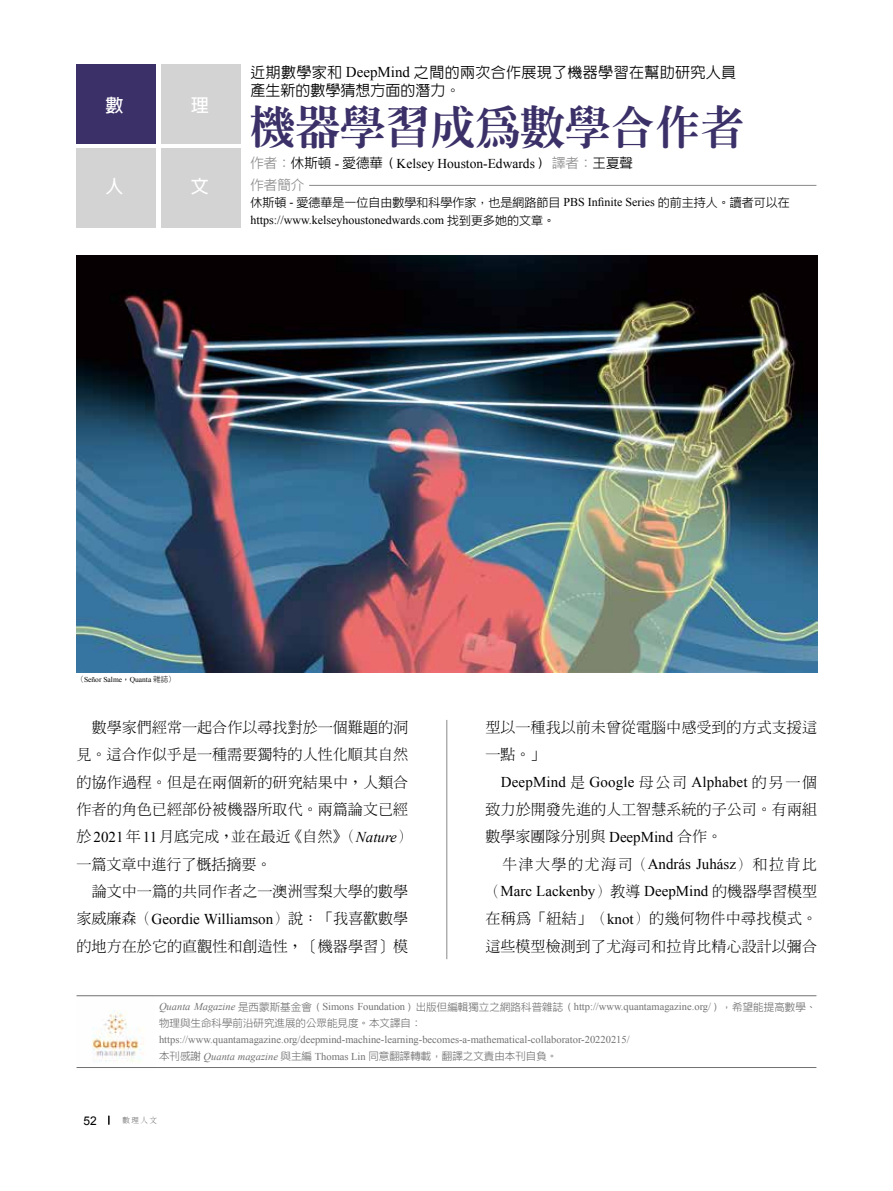
<style>
.page{position:relative;width:893px;height:1191px;background:#fff}
.page>*{position:absolute;margin:0;border:0;box-sizing:border-box;transform-origin:0 0}
.t1{font:800 45px "AR Ming B5";color:#3c3068}
.t2{font:700 18px "AR New Hei B5";color:#fff}
.t3{font:300 15px/27.3px "AR New Ming B5";letter-spacing:.005em;color:#000}
.t4{font:15px "Times New Roman";color:#000}
.t5{font:500 15px/18px "AR New Hei B5";letter-spacing:.025em;color:#000}
.t6{font:300 15px "AR New Ming B5";letter-spacing:.1em;color:#000}
.t7{font:13.5px "Times New Roman";color:#000}
.t8{font:500 13.5px "ARUD Jing Xi Hei E1 B5 Pro";color:#898989}
.t9{font:500 12px "ARUD Jing Xi Hei E1 B5 Pro";color:#000}
.t10{font:12px "Times New Roman";color:#000}
.t11{font:12px "Arial";color:#000}
.t12{font:10.5px "Times New Roman";color:#727171}
.t13{font:500 10.5px "ARUD Jing Xi Hei E1 B5 Pro";color:#727171}
.t14{font:7.5px "Times New Roman";color:#000}
.t15{font:300 7.5px "Adobe Ming Std";color:#595757}
.s1{font-family:"Times New Roman";font-weight:400}
.s2{font-family:"ARUD Jing Xi Hei E1 B5 Pro";font-weight:500;color:#898989}
.s3{font-family:"ARUD Jing Xi Hei E1 B5 Pro";font-weight:500}
.s4{font-family:"AR New Hei B5";font-weight:300}
.s5{font-family:"Times New Roman";font-weight:400;font-style:italic}
.s6{font-family:"AR New Ming B5";font-weight:300}
.s7{font-style:italic}
</style>
<div class="page">
<hr style="left:447px;top:720px;width:1px;height:239px;background:#898989">
<img style="left:77px;top:255px;width:740px;height:417px">
<img style="left:77px;top:996px;width:77px;height:66px">
<hr style="left:77px;top:995px;width:739px;height:1px;background:#727171">
<hr style="left:77px;top:1067px;width:739px;height:1px;background:#727171">
<div style="left:76px;top:64px;width:80px;height:80px;background:#3c3068"></div>
<div style="left:76px;top:148px;width:80px;height:79px;background:#d3d3d4"></div>
<div style="left:161px;top:64px;width:80px;height:80px;background:#d3d3d4"></div>
<div style="left:161px;top:148px;width:80px;height:79px;background:#d3d3d4"></div>
<hr style="left:309px;top:185px;width:507px;height:1px;background:#898989">
<p class="t2" style="left:106px;top:96px;width:19px">數</p>
<p class="t2" style="left:106px;top:177px;width:19px">人</p>
<p class="t2" style="left:191px;top:96px;width:19px">理</p>
<p class="t2" style="left:191px;top:177px;width:19px">文</p>
<p class="t5" style="left:250px;top:63px;width:487px">近期數學家和 <span class="s1">DeepMind</span> 之間的兩次合作展現了機器學習在幫助研究人員產生新的數學猜想方面的潛力。</p>
<h1 class="t1" style="left:250px;top:104px;width:496px">機器學習成為數學合作者</h1>
<p class="t7" style="left:250px;top:154px;width:384px"><span class="s2">作者：</span><span class="s3">休斯頓</span> - <span class="s3">愛德華（</span>Kelsey Houston-Edwards<span class="s3">）</span><span class="s2">譯者：</span><span class="s3">王夏聲</span></p>
<p class="t8" style="left:250px;top:177px;width:55px">作者簡介</p>
<p class="t9" style="left:250px;top:195px;width:541px">休斯頓 <span class="s1">-</span> 愛德華是一位自由數學和科學作家，也是網路節目 <span class="s1">PBS Infinite Series</span> 的前主持人。讀者可以在</p>
<p class="t10" style="left:250px;top:212px;width:306px">https://www.kelseyhoustonedwards.com <span class="s3">找到更多她的文章。</span></p>
<p class="t14" style="left:77px;top:674px;width:101px"><span class="s4">（</span>Señor Salme<span class="s4">，</span>Quanta <span class="s4">雜誌）</span></p>
<p class="t3" style="left:77px;top:714px;width:337px;text-indent:15px">數學家們經常一起合作以尋找對於一個難題的洞見。這合作似乎是一種需要獨特的人性化順其自然的協作過程。但是在兩個新的研究結果中，人類合作者的角色已經部份被機器所取代。兩篇論文已經於<span class="s1">2021</span>年<span class="s1">11</span>月底完成，並在最近《自然》（<span class="s5">Nature</span>）一篇文章中進行了概括摘要。</p>
<p class="t3" style="left:92px;top:877px;width:318px">論文中一篇的共同作者之一澳洲雪梨大學的數學</p>
<p class="t4" style="left:77px;top:908px;width:333px"><span class="s6">家威廉森（</span>Geordie Williamson<span class="s6">）說：「我喜歡數學</span></p>
<p class="t3" style="left:77px;top:932px;width:333px">的地方在於它的直觀性和創造性，［機器學習］模</p>
<p class="t3" style="left:485px;top:714px;width:333px">型以一種我以前未曾從電腦中感受到的方式支援這一點。」</p>
<p class="t4" style="left:501px;top:772px;width:318px">DeepMind <span class="s6">是</span> Google <span class="s6">母公司</span> Alphabet <span class="s6">的另一個</span></p>
<p class="t3" style="left:485px;top:795px;width:333px">致力於開發先進的人工智慧系統的子公司。有兩組數學家團隊分別與 <span class="s1">DeepMind</span> 合作。</p>
<p class="t6" style="left:502px;top:856px;width:317px">牛津大學的尤海司（<span class="s1">András Juhász</span>）和拉肯比</p>
<p class="t4" style="left:485px;top:881px;width:333px"><span class="s6">（</span>Marc Lackenby<span class="s6">）教導</span> DeepMind <span class="s6">的機器學習模型</span></p>
<p class="t3" style="left:485px;top:905px;width:333px">在稱為「紐結」（<span class="s1">knot</span>）的幾何物件中尋找模式。這些模型檢測到了尤海司和拉肯比精心設計以彌合</p>
<p class="t12" style="left:159px;top:999px;width:659px"><span class="s7">Quanta Magazine</span> <span class="s3">是西蒙斯基金會（</span>Simons Foundation<span class="s3">）出版但編輯獨立之網路科普雜誌（</span>http://www.quantamagazine.org/<span class="s3">），希望能提高數學、</span></p>
<p class="t13" style="left:159px;top:1017px;width:264px">物理與生命科學前沿研究進展的公眾能見度。本文譯自：</p>
<p class="t12" style="left:159px;top:1032px;width:472px">https://www.quantamagazine.org/deepmind-machine-learning-becomes-a-mathematical-collaborator-20220215/</p>
<p class="t13" style="left:159px;top:1050px;width:400px">本刊感謝 <span class="s5">Quanta magazine</span> 與主編 <span class="s1">Thomas Lin</span> 同意翻譯轉載，翻譯之文責由本刊自負。</p>
<p class="t11" style="left:83px;top:1112px;width:15px">52</p>
<p class="t15" style="left:122px;top:1116px;width:36px">數理人文</p>
</div>
